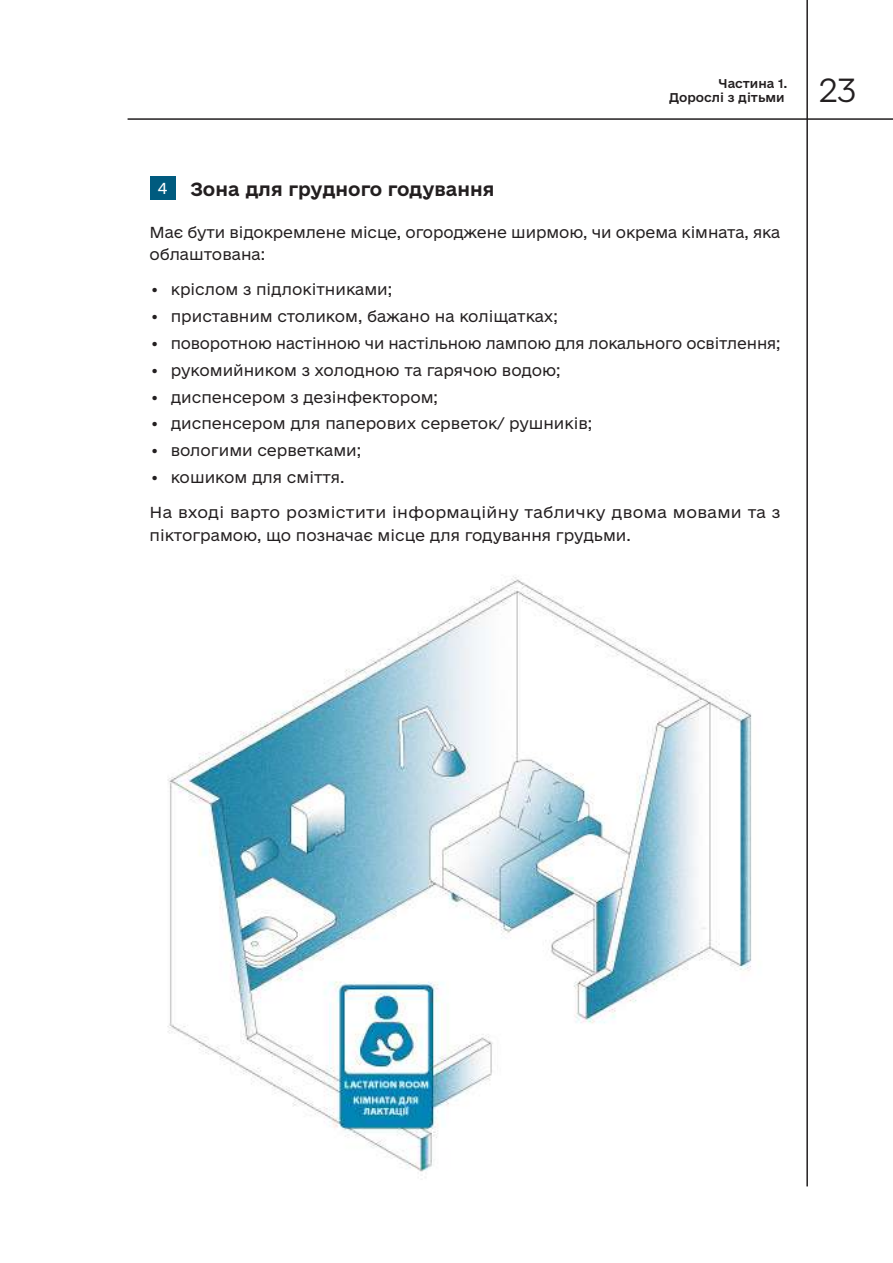
<style>
.page{position:relative;width:893px;height:1263px;background:#fff}
.page>*{position:absolute;margin:0;border:0;box-sizing:border-box;transform-origin:0 0}
.t1{font:300 31.5px "e Ukraine Ultra";color:#231f20}
.t2{font:18px "e Ukraine Bold";color:#231f20}
.t3{font:15px/22.5px "e Ukraine Light";color:#231f20}
.t4{font:15px "e Ukraine Light";color:#fff}
.t5{font:12px/14.4px "e Ukraine Medium";color:#231f20;text-align:right}
</style>
<div class="page">
<hr style="left:128px;top:118px;width:765px;height:2px;background:#231f20">
<hr style="left:806px;top:0;width:2px;height:1186px;background:#231f20">
<img style="left:167px;top:576px;width:585px;height:596px">
<div style="left:150px;top:176px;width:25px;height:24px;background:#005b7f"></div>
<p class="t4" style="left:158px;top:179px;width:11px">4</p>
<p class="t2" style="left:190px;top:178px;width:305px">Зона для грудного годування</p>
<p class="t5" style="left:669px;top:77px;width:120px">Частина 1.<br>Дорослі з дітьми</p>
<h1 class="t1" style="left:820px;top:71px;width:38px">23</h1>
<p class="t3" style="left:149px;top:221px;width:632px">Має бути відокремлене місце, огороджене ширмою, чи окрема кімната, яка облаштована:</p>
<p class="t3" style="left:149px;top:279px;width:244px">• кріслом з підлокітниками;</p>
<p class="t3" style="left:149px;top:306px;width:410px">• приставним столиком, бажано на коліщатках;</p>
<p class="t3" style="left:149px;top:333px;width:632px">• поворотною настінною чи настільною лампою для локального освітлення;</p>
<p class="t3" style="left:149px;top:359px;width:413px">• рукомийником з холодною та гарячою водою;</p>
<p class="t3" style="left:149px;top:386px;width:290px">• диспенсером з дезінфектором;</p>
<p class="t3" style="left:149px;top:413px;width:444px">• диспенсером для паперових серветок/ рушників;</p>
<p class="t3" style="left:149px;top:440px;width:213px">• вологими серветками;</p>
<p class="t3" style="left:149px;top:466px;width:197px">• кошиком для сміття.</p>
<p class="t3" style="left:149px;top:502px;width:632px">На вході варто розмістити інформаційну табличку двома мовами та з піктограмою, що позначає місце для годування грудьми.</p>
</div>
